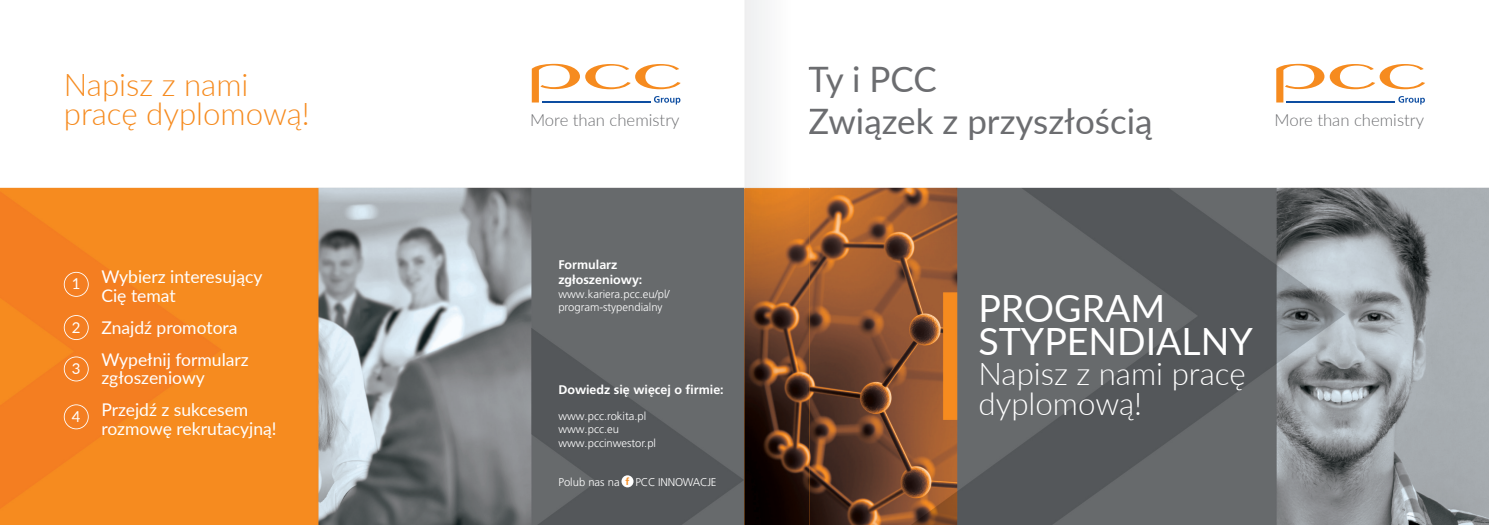
<style>
.page{position:relative;width:1489px;height:525px;background:#fff}
.page>*{position:absolute;margin:0;border:0;box-sizing:border-box;transform-origin:0 0}
.t1{font:37.5px/32.6px "Lato";color:#fff}
.t2{font:35px "Lato";color:#6c6d70}
.t3{font:300 31.25px/30px "Lato";color:#fff}
.t4{font:300 31.25px/28.6px "Lato";color:#f68b1f}
.t5{font:17.5px/31.8px "Lato";color:#fff}
.t6{font:300 16.75px "Lato";color:#6c6d70}
.t7{font:15px "Lato";color:#fff}
.t8{font:700 12.5px/15px "Frutiger LT Pro";color:#fff}
.t9{font:300 11.25px/13.5px "Frutiger LT Pro";color:#fff}
.t10{font:300 11.25px "Frutiger LT Pro";letter-spacing:-.02em;color:#fff}
.t11{font:700 10px "Frutiger LT Pro";color:#f68b1f}
</style>
<div class="page">
<img style="left:0;top:63px;width:1488px;height:461px">
<svg style="left:1276px;top:64px;width:148px;height:40px"></svg>
<svg style="left:531px;top:64px;width:149px;height:40px"></svg>
<div style="left:621px;top:475px;width:12px;height:12px;background:#fff;border-radius:50%"></div>
<svg style="left:64px;top:272px;width:25px;height:24px"></svg>
<svg style="left:64px;top:315px;width:25px;height:25px"></svg>
<svg style="left:64px;top:356px;width:25px;height:25px"></svg>
<svg style="left:64px;top:404px;width:25px;height:25px"></svg>
<img style="left:744px;top:0;width:65px;height:524px">
<img style="left:808px;top:66px;width:1px;height:32px">
<img style="left:809px;top:108px;width:1px;height:32px">
<h3 class="t4" style="left:64px;top:69px;width:247px">Napisz z nami pracę dyplomową!</h3>
<p class="t7" style="left:72px;top:273px;width:10px">1</p>
<p class="t7" style="left:72px;top:316px;width:10px">2</p>
<p class="t7" style="left:72px;top:357px;width:10px">3</p>
<p class="t7" style="left:72px;top:405px;width:10px">4</p>
<p class="t5" style="left:101px;top:266px;width:163px;line-height:18.8px">Wybierz interesujący<br>Cię temat</p>
<p class="t5" style="left:101px;top:310px;width:149px">Znajdź promotora<br>Wypełnij formularz</p>
<p class="t5" style="left:101px;top:361px;width:148px">zgłoszeniowy<br>Przejdź z sukcesem</p>
<p class="t5" style="left:101px;top:411px;width:177px">rozmowę rekrutacyjną!</p>
<h2 class="t2" style="left:808px;top:54px;width:130px">Ty i PCC</h2>
<p class="t6" style="left:530px;top:108px;width:151px">More than chemistry</p>
<h2 class="t2" style="left:808px;top:96px;width:346px">Związek z przyszłością</h2>
<p class="t6" style="left:1274px;top:108px;width:151px">More than chemistry</p>
<p class="t8" style="left:558px;top:257px;width:86px">Formularz zgłoszeniowy:</p>
<p class="t9" style="left:558px;top:287px;width:113px">www.kariera.pcc.eu/pl/ program-stypendialny</p>
<p class="t8" style="left:558px;top:382px;width:167px">Dowiedz się więcej o firmie:</p>
<p class="t9" style="left:558px;top:409px;width:99px">www.pcc.rokita.pl www.pcc.eu www.pccinwestor.pl</p>
<p class="t9" style="left:558px;top:474px;width:63px">Polub nas na</p>
<p class="t10" style="left:635px;top:475px;width:83px">PCC INNOWACJE</p>
<p class="t11" style="left:625px;top:475px;width:5px">f</p>
<h1 class="t1" style="left:978px;top:291px;width:276px">PROGRAM<br>STYPENDIALNY</h1>
<h3 class="t3" style="left:978px;top:357px;width:269px">Napisz z nami pracę dyplomową!</h3>
</div>
